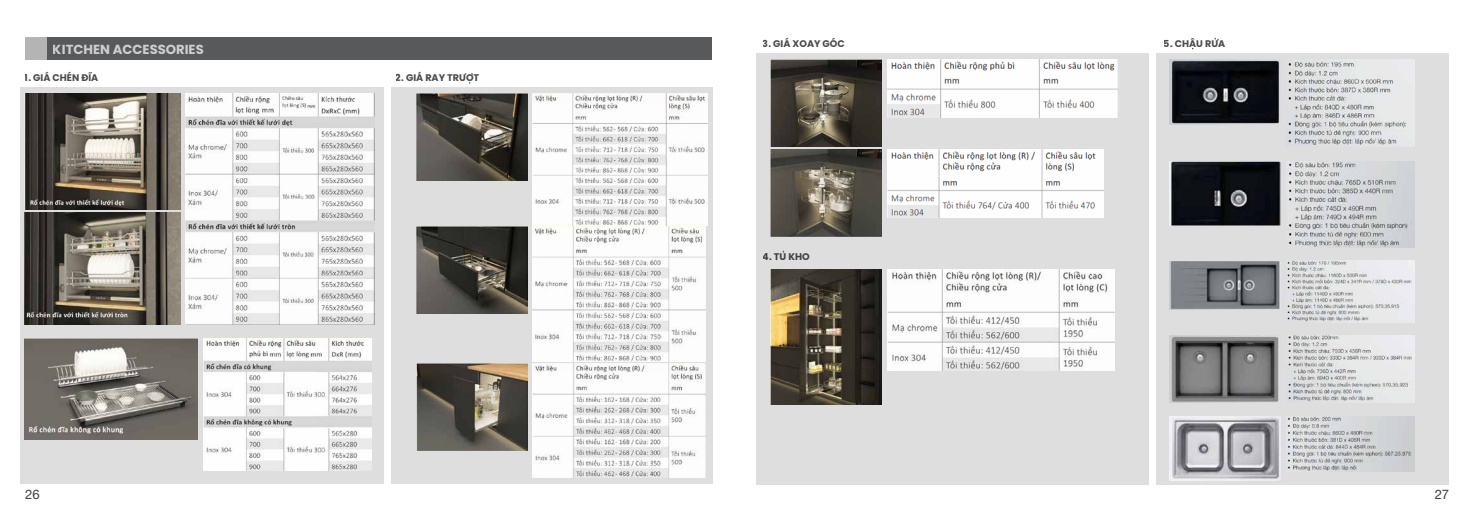
<style>
.page{position:relative;width:1474px;height:521px;background:#fff}
.page>*{position:absolute;margin:0;border:0;box-sizing:border-box;transform-origin:0 0}
.t1{font:700 13.12px "Poppins";color:#fff}
.t2{font:13.12px "Helvetica Neue";color:#414042}
.t3{font:700 9.62px "Poppins";color:#000}
</style>
<div class="page">
<div style="left:20px;top:87px;width:364px;height:397px;background:#dedede"></div>
<div style="left:756px;top:53px;width:392px;height:431px;background:#dedede"></div>
<svg style="left:391px;top:87px;width:321px;height:397px;background:#dbdbda"></svg>
<div style="left:1156px;top:53px;width:293px;height:431px;background:#dedede"></div>
<div style="left:47px;top:37px;width:665px;height:23px;background:#58595b"></div>
<img style="left:25px;top:94px;width:156px;height:115px">
<img style="left:770px;top:60px;width:111px;height:87px">
<img style="left:1169px;top:60px;width:110px;height:65px">
<img style="left:1169px;top:161px;width:111px;height:64px">
<img style="left:1169px;top:261px;width:111px;height:49px">
<img style="left:1169px;top:335px;width:110px;height:68px">
<img style="left:1169px;top:416px;width:111px;height:64px">
<img style="left:417px;top:94px;width:110px;height:86px">
<img style="left:887px;top:60px;width:230px;height:57px">
<img style="left:1286px;top:60px;width:128px;height:87px">
<img style="left:1286px;top:161px;width:128px;height:87px">
<img style="left:1287px;top:260px;width:127px;height:63px">
<img style="left:1286px;top:335px;width:128px;height:68px">
<img style="left:1286px;top:416px;width:128px;height:55px">
<img style="left:533px;top:94px;width:174px;height:131px">
<img style="left:533px;top:227px;width:172px;height:135px">
<img style="left:533px;top:364px;width:172px;height:113px">
<img style="left:887px;top:149px;width:216px;height:68px">
<img style="left:887px;top:269px;width:227px;height:102px">
<img style="left:25px;top:213px;width:156px;height:112px">
<img style="left:770px;top:149px;width:111px;height:87px">
<img style="left:770px;top:269px;width:111px;height:135px">
<img style="left:417px;top:227px;width:110px;height:86px">
<img style="left:417px;top:364px;width:110px;height:86px">
<img style="left:25px;top:338px;width:173px;height:101px">
<img style="left:203px;top:338px;width:169px;height:132px">
<img style="left:185px;top:93px;width:190px;height:232px">
<div style="left:25px;top:37px;width:22px;height:23px;background:#b4b4b5"></div>
<h1 class="t1" style="left:53px;top:41px;width:152px">KITCHEN ACCESSORIES</h1>
<p class="t3" style="left:25px;top:72px;width:75px">1. GIÁ CHÉN ĐIA</p>
<p class="t3" style="left:396px;top:72px;width:85px">2. GIÁ RAY TRUOT</p>
<p class="t3" style="left:762px;top:38px;width:84px">3. GIÁ XOAY GÓC</p>
<p class="t3" style="left:762px;top:251px;width:49px">4. TU KHO</p>
<p class="t3" style="left:1163px;top:38px;width:63px">5. CHÂU RUA</p>
<h1 class="t2" style="left:25px;top:485px;width:16px">26</h1>
<h1 class="t2" style="left:1434px;top:485px;width:16px">27</h1>
</div>
